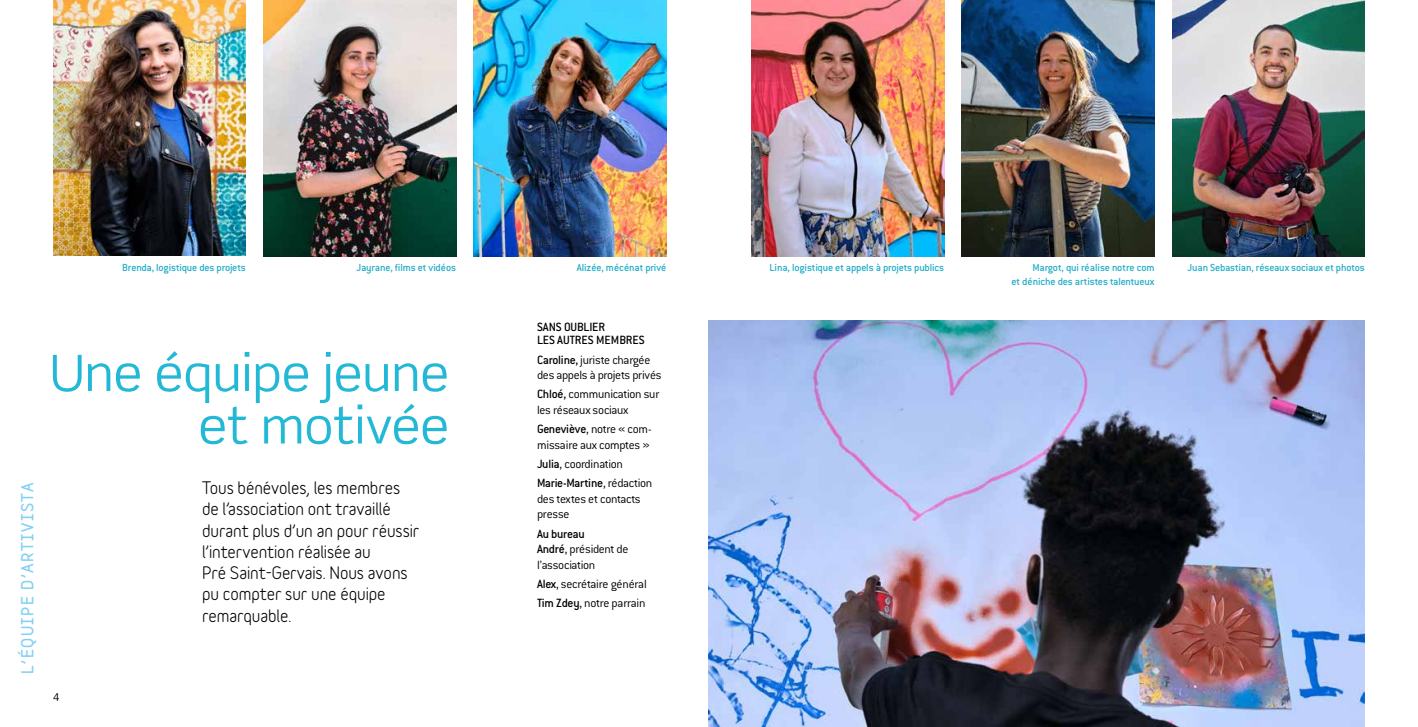
<style>
.page{position:relative;width:1418px;height:727px;background:#fff}
.page>*{position:absolute;margin:0;border:0;box-sizing:border-box;transform-origin:0 0}
.t1{font:50px/52.5px "Scene Std";color:#23b9d6;text-align:right}
.t2{font:700 16.25px/21.2px "Variable";letter-spacing:-.005em;color:#000}
.t3{font:900 15px "Variable";letter-spacing:.1em;color:#83d0f5}
.t4{font:300 13.12px/15.6px "Conduit ITC";letter-spacing:-.02em;color:#000}
.t5{font:500 13.12px/13.8px "Conduit ITC";color:#000}
.t6{font:300 12.5px "Conduit ITC";color:#000}
.t7{font:500 11.25px "Conduit ITC";letter-spacing:-.01em;color:#22acc7}
.s1{font-weight:500}
</style>
<div class="page">
<img style="left:263px;top:0;width:193px;height:256px">
<img style="left:474px;top:0;width:192px;height:256px">
<img style="left:751px;top:0;width:193px;height:256px">
<img style="left:961px;top:0;width:193px;height:256px">
<img style="left:1172px;top:0;width:192px;height:256px">
<img style="left:53px;top:0;width:193px;height:255px">
<img style="left:709px;top:320px;width:655px;height:406px">
<p class="t3" style="left:21px;top:673px;width:192px;rotate:-90deg">L’ÉQUIPE D’ARTIVISTA</p>
<p class="t7" style="left:122px;top:261px;width:125px">Brenda, logistique des projets</p>
<p class="t7" style="left:356px;top:261px;width:101px">Jayrane, films et vidéos</p>
<p class="t7" style="left:576px;top:261px;width:91px">Alizée, mécénat privé</p>
<p class="t7" style="left:769px;top:261px;width:176px">Lina, logistique et appels à projets publics</p>
<p class="t7" style="left:1032px;top:261px;width:123px">Margot, qui réalise notre com</p>
<p class="t7" style="left:1187px;top:261px;width:179px">Juan Sebastian, réseaux sociaux et photos</p>
<p class="t7" style="left:1011px;top:275px;width:144px">et déniche des artistes talentueux</p>
<h1 class="t1" style="left:50px;top:346px;width:400px">Une équipe jeune et motivée</h1>
<p class="t6" style="left:53px;top:690px;width:8px">4</p>
<p class="t2" style="left:202px;top:479px;width:219px">Tous bénévoles, les membres de l’association ont travaillé durant plus d’un an pour réussir l’intervention réalisée au<br>Pré Saint-Gervais. Nous avons pu compter sur une équipe remarquable.</p>
<p class="t5" style="left:537px;top:319px;width:109px">SANS OUBLIER<br>LES AUTRES MEMBRES</p>
<p class="t4" style="left:537px;top:351px;width:126px"><span class="s1">Caroline,</span> juriste chargée des appels à projets privés</p>
<p class="t4" style="left:537px;top:386px;width:124px"><span class="s1">Chloé,</span> communication sur les réseaux sociaux</p>
<p class="t4" style="left:537px;top:421px;width:116px"><span class="s1">Geneviève</span>, notre « com&shy;missaire aux comptes »</p>
<p class="t4" style="left:537px;top:454px;width:117px;line-height:19.1px"><span class="s1">Julia</span>, coordination<br><span class="s1">Marie-Martine</span>, rédaction</p>
<p class="t4" style="left:537px;top:491px;width:105px">des textes et contacts presse</p>
<p class="t4" style="left:537px;top:525px;width:93px"><span class="s1">Au bureau<br>André</span>, président de l’association</p>
<p class="t4" style="left:537px;top:574px;width:111px;line-height:19.1px"><span class="s1">Alex</span>, secrétaire général<br><span class="s1">Tim Zdey</span>, notre parrain</p>
</div>
